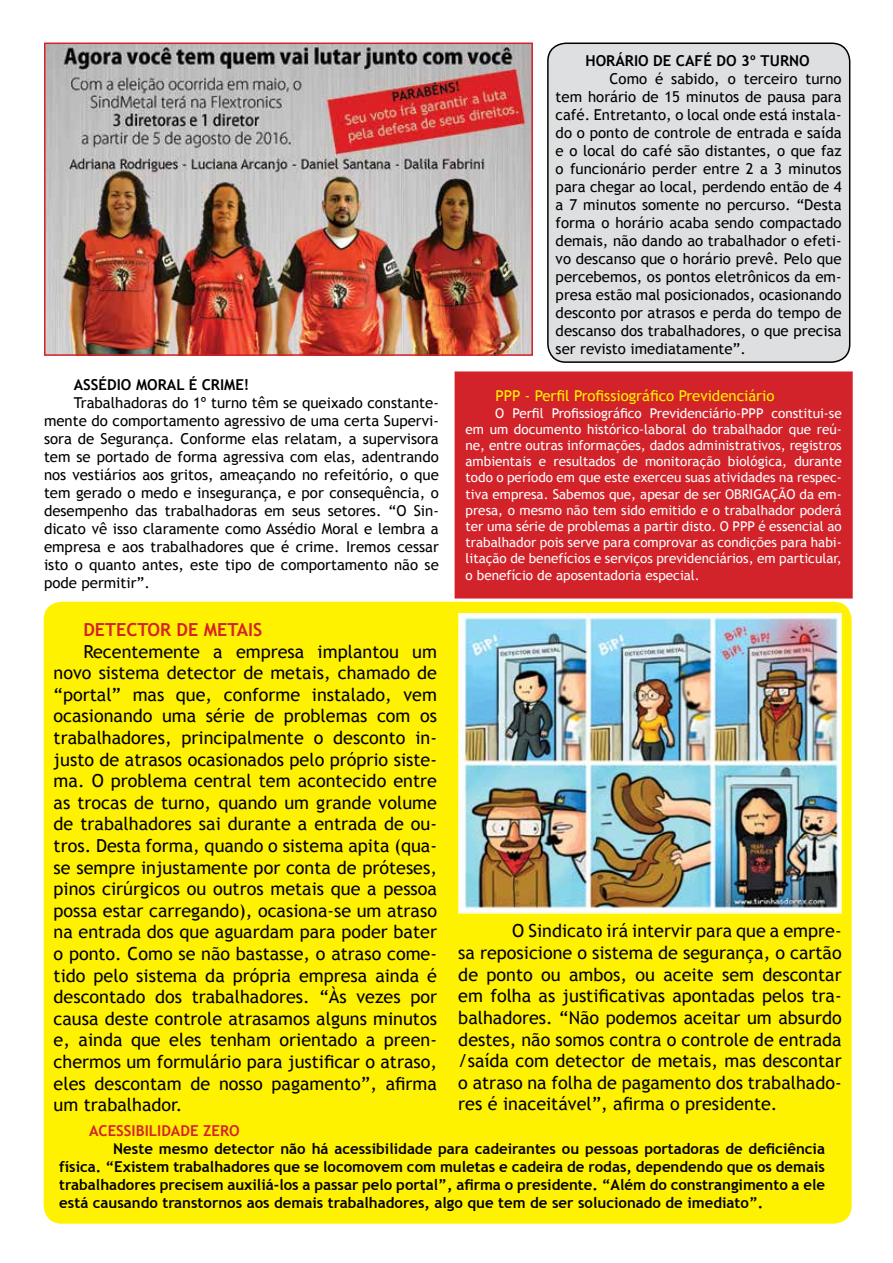
<style>
.page{position:relative;width:893px;height:1263px;background:#fff}
.page>*{position:absolute;margin:0;border:0;box-sizing:border-box;transform-origin:0 0}
.t1{font:18px/21.6px "Trebuchet MS";color:#000;text-align:justify}
.t2{font:700 18px "Trebuchet MS";color:#d2232a}
.t3{font:15px/18px "Trebuchet MS";color:#000;text-align:justify}
.t4{font:700 15px/18px "Trebuchet MS";color:#000;text-align:justify}
.t5{font:15px "Trebuchet MS";color:#fff200}
.t6{font:700 15px "Trebuchet MS";color:#d2232a}
.t7{font:13.5px/16.2px "Trebuchet MS";color:#fff;text-align:justify}
</style>
<div class="page">
<div style="left:455px;top:371px;width:398px;height:227px;background:#d2232a;border:2px solid #d2232a"></div>
<div style="left:548px;top:43px;width:302px;height:319px;background:#dedfe0;border-radius:18px"></div>
<div style="left:547px;top:43px;width:303px;height:320px;border:2px solid #000;border-radius:18px"></div>
<div style="left:44px;top:602px;width:808px;height:622px;background:#fff200;border-radius:18px"></div>
<img style="left:461px;top:616px;width:378px;height:295px">
<div style="left:458px;top:613px;width:384px;height:301px;border:2px solid #fff"></div>
<img style="left:47px;top:46px;width:483px;height:307px">
<div style="left:44px;top:43px;width:489px;height:313px;border:2px solid #d2232a"></div>
<p class="t4" style="left:74px;top:376px;width:177px">ASSÉDIO MORAL É CRIME!</p>
<p class="t3" style="left:44px;top:394px;width:396px;text-indent:30px">Trabalhadoras do 1º turno têm se queixado constante&shy;mente do comportamento agressivo de uma certa Supervi&shy;sora de Segurança. Conforme elas relatam, a supervisora tem se portado de forma agressiva com elas, adentrando nos vestiários aos gritos, ameaçando no refeitório, o que tem gerado o medo e insegurança, e por consequência, o desempenho das trabalhadoras em seus setores. “O Sin&shy;dicato vê isso claramente como Assédio Moral e lembra a empresa e aos trabalhadores que é crime. Iremos cessar isto o quanto antes, este tipo de comportamento não se pode permitir”.</p>
<p class="t4" style="left:585px;top:51px;width:226px">HORÁRIO DE CAFÉ DO 3º TURNO</p>
<p class="t3" style="left:556px;top:70px;width:287px;text-indent:54px">Como é sabido, o terceiro turno tem horário de 15 minutos de pausa para café. Entretanto, o local onde está instala&shy;do o ponto de controle de entrada e saída e o local do café são distantes, o que faz o funcionário perder entre 2 a 3 minutos para chegar ao local, perdendo então de 4 a 7 minutos somente no percurso. “Desta forma o horário acaba sendo compactado demais, não dando ao trabalhador o efeti&shy;vo descanso que o horário prevê. Pelo que percebemos, os pontos eletrônicos da em&shy;presa estão mal posicionados, ocasionando desconto por atrasos e perda do tempo de descanso dos trabalhadores, o que precisa ser revisto imediatamente”.</p>
<p class="t5" style="left:495px;top:387px;width:281px">PPP - Perfil Profissiográfico Previdenciário</p>
<p class="t7" style="left:466px;top:405px;width:378px;text-indent:30px">O Perfil Profissiográfico Previdenciário-PPP constitui-se em um documento histórico-laboral do trabalhador que reú&shy;ne, entre outras informações, dados administrativos, registros ambientais e resultados de monitoração biológica, durante todo o período em que este exerceu suas atividades na respec&shy;tiva empresa. Sabemos que, apesar de ser OBRIGAÇÃO da em&shy;presa, o mesmo não tem sido emitido e o trabalhador poderá ter uma série de problemas a partir disto. O PPP é essencial ao trabalhador pois serve para comprovar as condições para habi&shy;litação de benefícios e serviços previdenciários, em particular, o benefício de aposentadoria especial.</p>
<p class="t2" style="left:83px;top:618px;width:180px">DETECTOR DE METAIS</p>
<p class="t1" style="left:54px;top:641px;width:385px;text-indent:30px">Recentemente a empresa implantou um novo sistema detector de metais, chamado de “portal” mas que, conforme instalado, vem ocasionando uma série de problemas com os trabalhadores, principalmente o desconto in&shy;justo de atrasos ocasionados pelo próprio siste&shy;ma. O problema central tem acontecido entre as trocas de turno, quando um grande volume de trabalhadores sai durante a entrada de ou&shy;tros. Desta forma, quando o sistema apita (qua&shy;se sempre injustamente por conta de próteses, pinos cirúrgicos ou outros metais que a pessoa possa estar carregando), ocasiona-se um atraso na entrada dos que aguardam para poder bater o ponto. Como se não bastasse, o atraso come&shy;tido pelo sistema da própria empresa ainda é descontado dos trabalhadores. “Às vezes por causa deste controle atrasamos alguns minutos e, ainda que eles tenham orientado a preen&shy;chermos um formulário para justificar o atraso, eles descontam de nosso pagamento”, afirma um trabalhador.</p>
<p class="t6" style="left:89px;top:1121px;width:152px">ACESSIBILIDADE ZERO</p>
<p class="t4" style="left:59px;top:1140px;width:767px;text-indent:54px">Neste mesmo detector não há acessibilidade para cadeirantes ou pessoas portadoras de deficiência física. “Existem trabalhadores que se locomovem com muletas e cadeira de rodas, dependendo que os demais trabalhadores precisem auxiliá-los a passar pelo portal”, afirma o presidente. “Além do constrangimento a ele está causando transtornos aos demais trabalhadores, algo que tem de ser solucionado de imediato”.</p>
<p class="t1" style="left:458px;top:920px;width:385px;text-indent:54px">O Sindicato irá intervir para que a empre&shy;sa reposicione o sistema de segurança, o cartão de ponto ou ambos, ou aceite sem descontar em folha as justificativas apontadas pelos tra&shy;balhadores. “Não podemos aceitar um absurdo destes, não somos contra o controle de entrada /saída com detector de metais, mas descontar o atraso na folha de pagamento dos trabalhado&shy;res é inaceitável”, afirma o presidente.</p>
</div>
